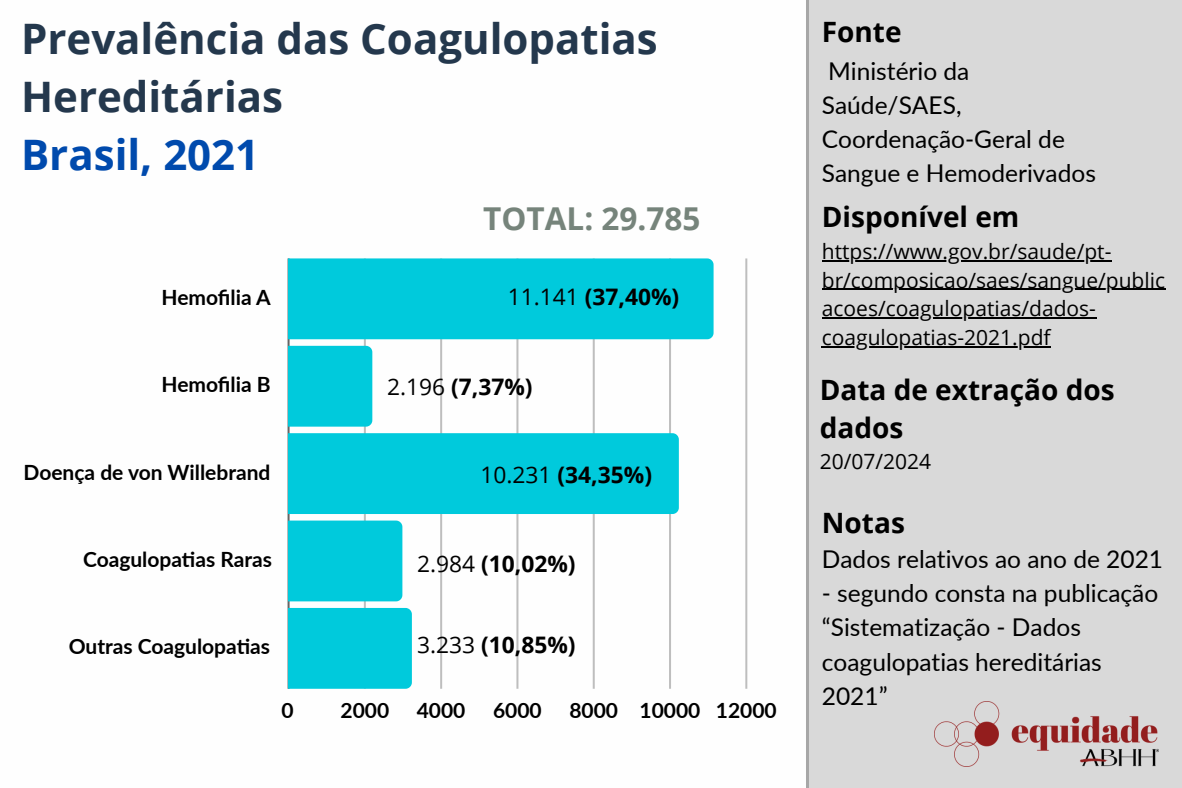
<style>
.page{position:relative;width:1182px;height:788px;background:#fff}
.page>*{position:absolute;margin:0;border:0;box-sizing:border-box;transform-origin:0 0}
.t1{font:700 42px/57.8px "Open Sans";color:#24384d}
.t2{font:700 31.5px "Open Sans";color:#76847b}
.t3{font:700 28px/38.1px "Open Sans";color:#000}
.t4{font:24.5px/34.1px "Lato";color:#000}
.t5{font:700 22.75px "Open Sans";color:#000}
.t6{font:21px "Open Sans";color:#000}
.t7{font:700 21px "Lato";color:#000}
.s1{color:#004aad}
.s2{font-weight:400}
</style>
<div class="page">
<div style="left:0;top:0;width:1181px;height:787px;background:#d9d9d9"></div>
<div style="left:0;top:0;width:808px;height:787px;background:#fefefe"></div>
<img style="left:934px;top:701px;width:224px;height:65px">
<hr style="left:287px;top:258px;width:2px;height:430px;background:#000;opacity:.6">
<hr style="left:364px;top:258px;width:2px;height:430px;background:#000;opacity:.25">
<hr style="left:440px;top:258px;width:2px;height:430px;background:#bec4c7">
<hr style="left:516px;top:258px;width:2px;height:430px;background:#000;opacity:.25">
<hr style="left:592px;top:258px;width:2px;height:430px;background:#000;opacity:.25">
<hr style="left:669px;top:258px;width:2px;height:430px;background:#bec0c0">
<hr style="left:745px;top:258px;width:2px;height:430px;background:#000;opacity:.25">
<div style="left:288px;top:258px;width:425px;height:81px;background:#00cadc"></div>
<div style="left:288px;top:346px;width:84px;height:80px;background:#00cadc"></div>
<div style="left:288px;top:433px;width:390px;height:81px;background:#00cadc"></div>
<div style="left:288px;top:520px;width:114px;height:81px;background:#00cadc"></div>
<div style="left:288px;top:608px;width:124px;height:80px;background:#00cadc"></div>
<hr style="left:821px;top:260px;width:290px;height:1px;background:#000">
<hr style="left:821px;top:289px;width:344px;height:1px;background:#000">
<hr style="left:821px;top:318px;width:275px;height:1px;background:#000">
<hr style="left:821px;top:346px;width:229px;height:2px;background:#000">
<h2 class="t1" style="left:21px;top:9px;width:638px">Prevalência das Coagulopatias<br>Hereditárias<br><span class="s1">Brasil, 2021</span></h2>
<h5 class="t3" style="left:821px;top:12px;width:81px">Fonte</h5>
<h5 class="t4" style="left:821px;top:53px;width:275px">Ministério da<br>Saúde/SAES,<br>Coordenação-Geral de<br>Sangue e Hemoderivados</h5>
<h5 class="t3" style="left:821px;top:197px;width:199px">Disponível em</h5>
<h5 class="t6" style="left:821px;top:236px;width:291px">https://www.gov.br/saude/pt-</h5>
<h3 class="t6" style="left:821px;top:265px;width:345px">br/composicao/saes/sangue/public</h3>
<h5 class="t6" style="left:821px;top:294px;width:276px">acoes/coagulopatias/dados-</h5>
<p class="t6" style="left:821px;top:323px;width:230px">coagulopatias-2021.pdf</p>
<p class="t3" style="left:819px;top:369px;width:296px">Data de extração dos dados</p>
<p class="t6" style="left:819px;top:446px;width:113px">20/07/2024</p>
<h5 class="t2" style="left:483px;top:197px;width:218px">TOTAL: 29.785</h5>
<h4 class="t5" style="left:507px;top:281px;width:173px"><span class="s2">11.141</span> (37,40%)</h4>
<p class="t7" style="left:161px;top:284px;width:111px">Hemofi lia A</p>
<p class="t7" style="left:161px;top:371px;width:111px">Hemofi lia B</p>
<p class="t5" style="left:387px;top:370px;width:147px"><span class="s2">2.196</span> (7,37%)</p>
<p class="t7" style="left:24px;top:459px;width:248px">Doença de von Willebrand</p>
<p class="t5" style="left:480px;top:459px;width:173px"><span class="s2">10.231</span> (34,35%)</p>
<p class="t7" style="left:83px;top:546px;width:190px">Coagulopatias Raras</p>
<p class="t5" style="left:417px;top:547px;width:160px"><span class="s2">2.984</span> (10,02%)</p>
<p class="t7" style="left:69px;top:633px;width:203px">Outras Coagulopatias</p>
<p class="t5" style="left:417px;top:629px;width:160px"><span class="s2">3.233</span> (10,85%)</p>
<p class="t7" style="left:281px;top:696px;width:14px">0</p>
<p class="t7" style="left:340px;top:696px;width:50px">2000</p>
<p class="t7" style="left:417px;top:696px;width:50px">4000</p>
<p class="t7" style="left:493px;top:696px;width:50px">6000</p>
<p class="t7" style="left:569px;top:696px;width:209px">8000 10000 12000</p>
<h5 class="t3" style="left:821px;top:502px;width:85px">Notas</h5>
<h5 class="t4" style="left:821px;top:541px;width:343px">Dados relativos ao ano de 2021</h5>
<h5 class="t4" style="left:821px;top:575px;width:338px">- segundo consta na publicação “Sistematização - Dados coagulopatias hereditárias<br>2021”</h5>
</div>
